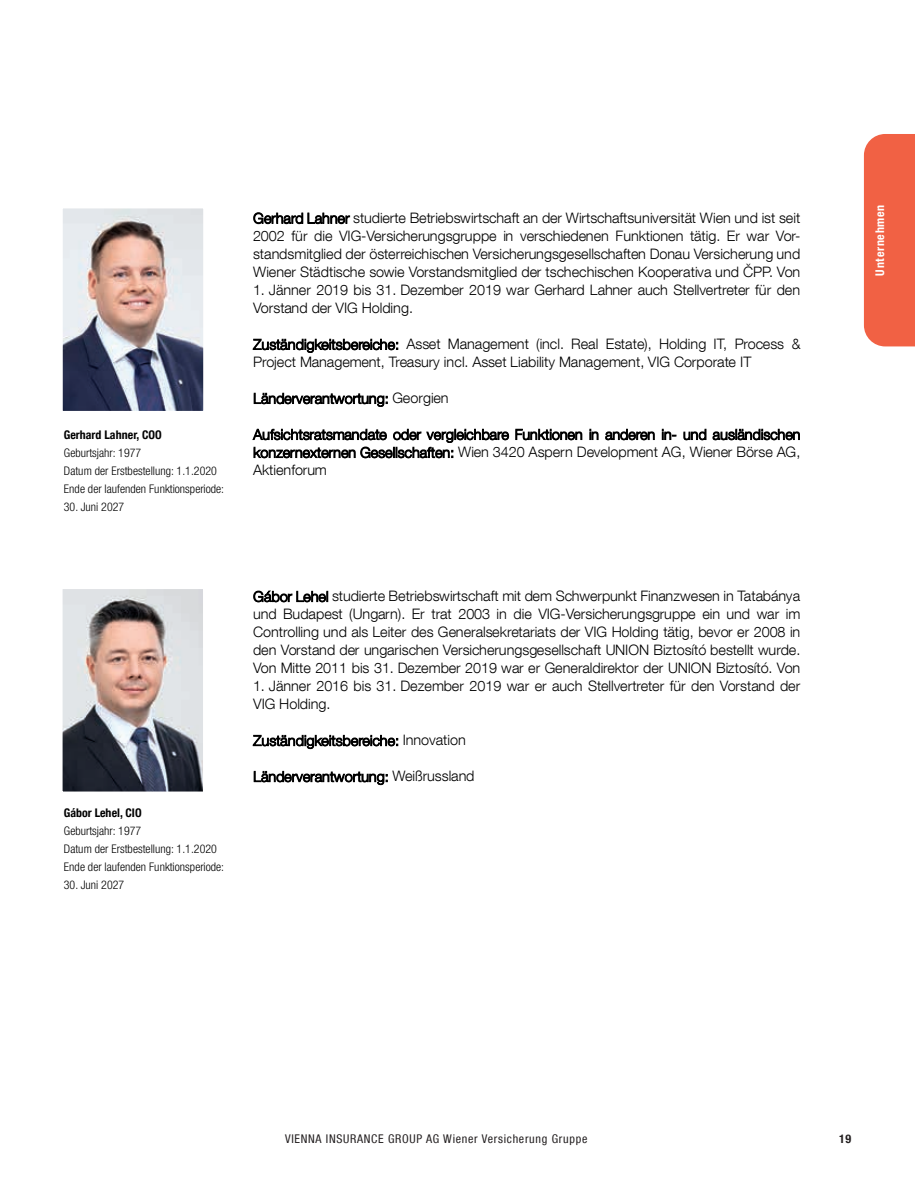
<style>
.page{position:relative;width:915px;height:1191px;background:#fff}
.page>*{position:absolute;margin:0;border:0;box-sizing:border-box;transform-origin:0 0}
.t1{font:14.4px/18px "Helvetica Neue LT Com 45 Lt";letter-spacing:-.005em;color:#000;text-align:justify}
.t2{font:condensed 12px "Helvetica Neue LT Com";letter-spacing:.06em;color:#231f20}
.t3{font:700 condensed 12px "Helvetica Neue LT Com";letter-spacing:.06em;color:#fff}
.t4{font:700 condensed 12px "Helvetica Neue LT Com";color:#231f20}
.t5{font:11.85px/18px "Helvetica Neue LT Com 47 Lt Cn";letter-spacing:.005em;color:#000}
.t6{font:11.85px "Helvetica Neue LT Com 57 Cn";letter-spacing:.055em;color:#000}
.t7{font:700 11.85px "Helvetica Neue LT Com 57 Cn";letter-spacing:.005em;color:#000}
</style>
<div class="page">
<img style="left:62px;top:589px;width:141px;height:203px">
<img style="left:62px;top:208px;width:142px;height:203px">
<div style="left:863px;top:134px;width:51px;height:212px;background:#f16144"></div>
<p class="t7" style="left:64px;top:428px;width:99px">Gerhard Lahner, COO</p>
<p class="t5" style="left:64px;top:444px;width:162px">Geburtsjahr: 1977<br>Datum der Erstbestellung: 1.1.2020<br>Ende der laufenden Funktionsperiode:</p>
<p class="t5" style="left:64px;top:498px;width:62px">30. Juni 2027</p>
<p class="t1" style="left:253px;top:209px;width:549px">Gerhard Lahner studierte Betriebswirtschaft an der Wirtschaftsuniversität Wien und ist seit 2002 für die VIG-Versicherungsgruppe in verschiedenen Funktionen tätig. Er war Vor&shy;standsmitglied der österreichischen Versicherungsgesellschaften Donau Versicherung und Wiener Städtische sowie Vorstandsmitglied der tschechischen Kooperativa und ČPP. Von</p>
<p class="t1" style="left:253px;top:281px;width:548px">1. Jänner 2019 bis 31. Dezember 2019 war Gerhard Lahner auch Stellvertreter für den<br>Vorstand der VIG Holding.</p>
<p class="t1" style="left:253px;top:335px;width:548px">Zuständigkeitsbereiche: Asset Management (incl. Real Estate), Holding IT, Process &amp;<br>Project Management, Treasury incl. Asset Liability Management, VIG Corporate IT</p>
<p class="t1" style="left:253px;top:389px;width:197px">Länderverantwortung: Georgien</p>
<p class="t1" style="left:253px;top:425px;width:548px">Aufsichtsratsmandate oder vergleichbare Funktionen in anderen in- und ausländischen konzernexternen Gesellschaften: Wien 3420 Aspern Development AG, Wiener Börse AG, Aktienforum</p>
<p class="t7" style="left:64px;top:805px;width:79px">Gábor Lehel, CIO</p>
<p class="t5" style="left:64px;top:821px;width:162px">Geburtsjahr: 1977<br>Datum der Erstbestellung: 1.1.2020<br>Ende der laufenden Funktionsperiode:</p>
<p class="t5" style="left:64px;top:875px;width:62px">30. Juni 2027</p>
<p class="t1" style="left:253px;top:587px;width:548px">Gábor Lehel studierte Betriebswirtschaft mit dem Schwerpunkt Finanzwesen in Tatabánya und Budapest (Ungarn). Er trat 2003 in die VIG-Versicherungsgruppe ein und war im Controlling und als Leiter des Generalsekretariats der VIG Holding tätig, bevor er 2008 in den Vorstand der ungarischen Versicherungsgesellschaft UNION Biztosító bestellt wurde.<br>Von Mitte 2011 bis 31. Dezember 2019 war er Generaldirektor der UNION Biztosító. Von</p>
<p class="t1" style="left:253px;top:677px;width:548px">1. Jänner 2016 bis 31. Dezember 2019 war er auch Stellvertreter für den Vorstand der<br>VIG Holding.</p>
<p class="t1" style="left:253px;top:731px;width:214px">Zuständigkeitsbereiche: Innovation</p>
<p class="t1" style="left:253px;top:767px;width:223px">Länderverantwortung: Weißrussland</p>
<p class="t3" style="left:872px;top:276px;width:72px;rotate:-90deg">Unternehmen</p>
<p class="t2" style="left:285px;top:1131px;width:304px">VIENNA INSURANCE GROUP AG Wiener Versicherung Gruppe</p>
<p class="t4" style="left:838px;top:1131px;width:14px">19</p>
<p class="t6" style="left:288px;top:1131px;width:297px">VIENNA INSURANCE GROUP AG Wiener e siche un Gruppe</p>
<p class="t7" style="left:838px;top:1131px;width:14px">19</p>
</div>
